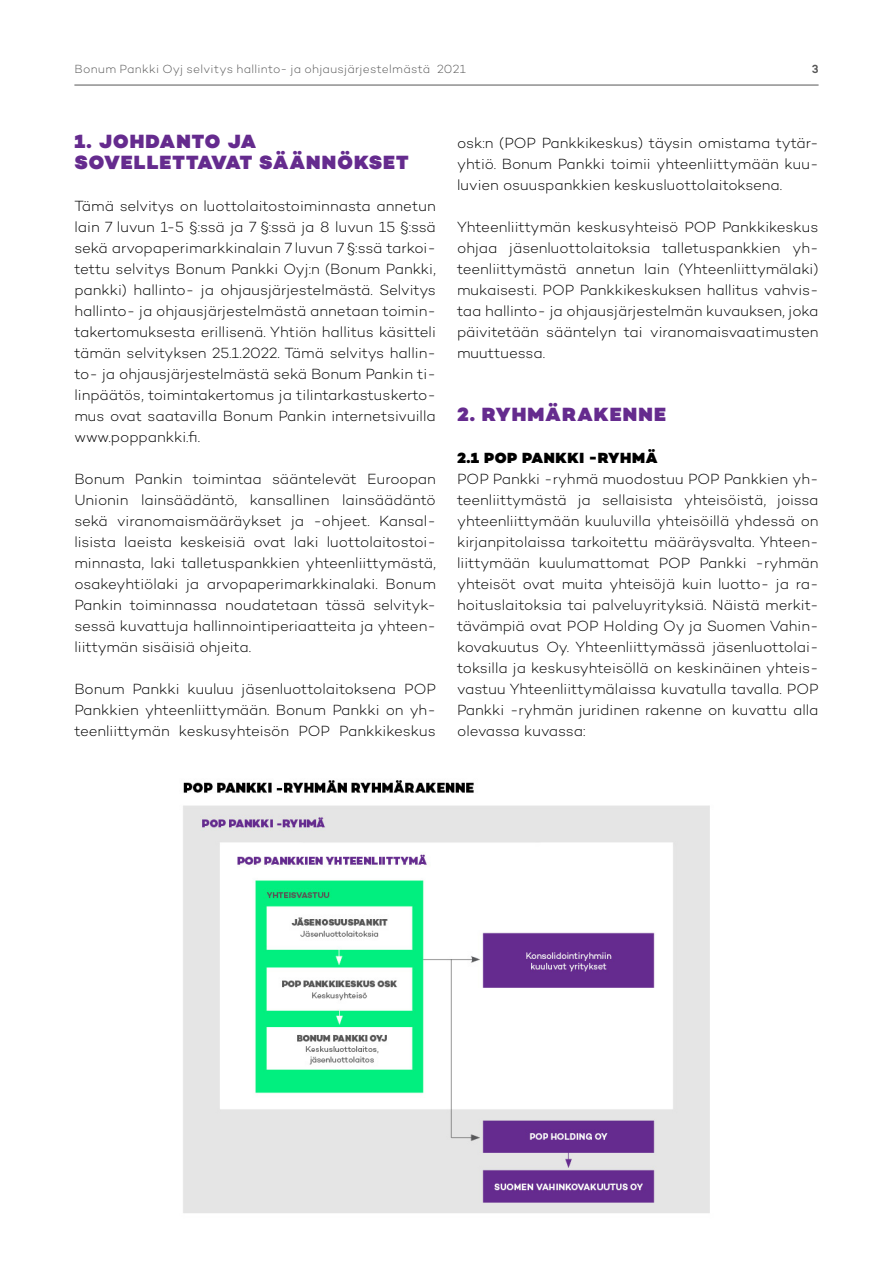
<style>
.page{position:relative;width:893px;height:1263px;background:#fff}
.page>*{position:absolute;margin:0;border:0;box-sizing:border-box;transform-origin:0 0}
.otsikko{font:900 19.5px/21px "Campton";letter-spacing:.06em;color:#652b8e}
.leipis{font:300 15px/21px "Campton";color:#000;text-align:justify}
.väliotsikko_1{font:900 15px "Campton";letter-spacing:.04em;color:#000}
.t1{font:300 12px "Campton";letter-spacing:.02em;color:#575757}
.t2{font:600 12px "Campton";color:#575757}
</style>
<div class="page">
<hr style="left:74px;top:85px;width:745px;height:1px;background:#575757">
<img style="left:183px;top:780px;width:527px;height:433px">
<p class="t1" style="left:74px;top:61px;width:393px">Bonum Pankki Oyj selvitys hallinto- ja ohjausjärjestelmästä 2021</p>
<p class="t2" style="left:812px;top:61px;width:8px">3</p>
<p class="otsikko" style="left:74px;top:131px;width:336px">1. JOHDANTO JA<br>SOVELLETTAVAT SÄÄNNÖKSET</p>
<p class="leipis" style="left:74px;top:195px;width:363px">Tämä selvitys on luottolaitostoiminnasta annetun lain 7 luvun 1-5 §:ssä ja 7 §:ssä ja 8 luvun 15 §:ssä sekä arvopaperimarkkinalain 7 luvun 7 §:ssä tarkoi&shy;tettu selvitys Bonum Pankki Oyj:n (Bonum Pankki, pankki) hallinto- ja ohjausjärjestelmästä. Selvitys hallinto- ja ohjausjärjestelmästä annetaan toimin&shy;takertomuksesta erillisenä. Yhtiön hallitus käsitteli tämän selvityksen 25.1.2022. Tämä selvitys hallin&shy;to- ja ohjausjärjestelmästä sekä Bonum Pankin ti&shy;linpäätös, toimintakertomus ja tilintarkastuskerto&shy;mus ovat saatavilla Bonum Pankin internetsivuilla www.poppankki.fi.</p>
<p class="leipis" style="left:74px;top:468px;width:363px">Bonum Pankin toimintaa sääntelevät Euroopan Unionin lainsäädäntö, kansallinen lainsäädäntö sekä viranomaismääräykset ja -ohjeet. Kansal&shy;lisista laeista keskeisiä ovat laki luottolaitostoi&shy;minnasta, laki talletuspankkien yhteenliittymästä, osakeyhtiölaki ja arvopaperimarkkinalaki. Bonum Pankin toiminnassa noudatetaan tässä selvityk&shy;sessä kuvattuja hallinnointiperiaatteita ja yhteen&shy;liittymän sisäisiä ohjeita.</p>
<p class="leipis" style="left:74px;top:678px;width:363px">Bonum Pankki kuuluu jäsenluottolaitoksena POP Pankkien yhteenliittymään. Bonum Pankki on yh&shy;teenliittymän keskusyhteisön POP Pankkikeskus</p>
<p class="leipis" style="left:457px;top:132px;width:363px">osk:n (POP Pankkikeskus) täysin omistama tytär&shy;yhtiö. Bonum Pankki toimii yhteenliittymään kuu&shy;luvien osuuspankkien keskusluottolaitoksena.</p>
<p class="leipis" style="left:457px;top:216px;width:363px">Yhteenliittymän keskusyhteisö POP Pankkikeskus ohjaa jäsenluottolaitoksia talletuspankkien yh&shy;teenliittymästä annetun lain (Yhteenliittymälaki) mukaisesti. POP Pankkikeskuksen hallitus vahvis&shy;taa hallinto- ja ohjausjärjestelmän kuvauksen, joka päivitetään sääntelyn tai viranomaisvaatimusten muuttuessa.</p>
<p class="otsikko" style="left:457px;top:404px;width:210px">2. RYHMÄRAKENNE</p>
<p class="väliotsikko_1" style="left:457px;top:449px;width:202px">2.1 POP PANKKI -RYHMÄ</p>
<p class="leipis" style="left:457px;top:468px;width:363px">POP Pankki -ryhmä muodostuu POP Pankkien yh&shy;teenliittymästä ja sellaisista yhteisöistä, joissa yhteenliittymään kuuluvilla yhteisöillä yhdessä on kirjanpitolaissa tarkoitettu määräysvalta. Yhteen&shy;liittymään kuulumattomat POP Pankki -ryhmän yhteisöt ovat muita yhteisöjä kuin luotto- ja ra&shy;hoituslaitoksia tai palveluyrityksiä. Näistä merkit&shy;tävämpiä ovat POP Holding Oy ja Suomen Vahin&shy;kovakuutus Oy. Yhteenliittymässä jäsenluottolai&shy;toksilla ja keskusyhteisöllä on keskinäinen yhteis&shy;vastuu Yhteenliittymälaissa kuvatulla tavalla. POP Pankki -ryhmän juridinen rakenne on kuvattu alla olevassa kuvassa:</p>
</div>
